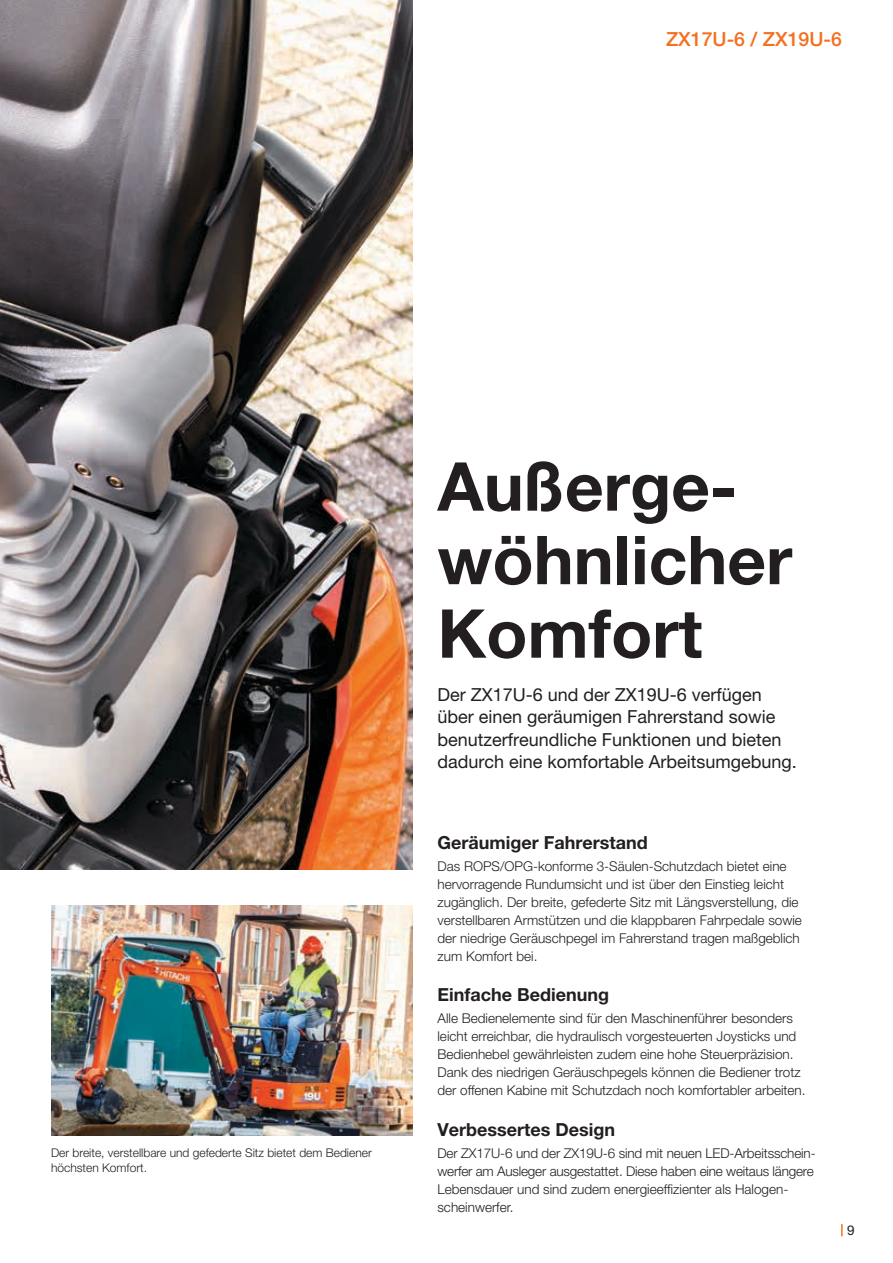
<style>
.page{position:relative;width:893px;height:1263px;background:#fff}
.page>*{position:absolute;margin:0;border:0;box-sizing:border-box;transform-origin:0 0}
.t1{font:700 67.5px/73.5px "Helvetica Neue LT Pro";color:#231f20}
.t2{font:500 19.5px "Helvetica Neue LT Pro";color:#f37021}
.t3{font:18px/22.5px "Helvetica Neue LT Pro";color:#231f20}
.t4{font:700 18px "Helvetica Neue LT Pro";color:#231f20}
.t5{font:300 13.5px/18px "Helvetica Neue LT Pro";color:#231f20}
.t6{font:13.5px "Helvetica Neue LT Pro";color:#231f20}
.t7{font:300 12px/15px "Helvetica Neue LT Pro";color:#231f20}
</style>
<div class="page">
<svg style="left:841px;top:1224px;width:2px;height:12px"></svg>
<img style="left:0;top:0;width:412px;height:870px">
<img style="left:51px;top:906px;width:361px;height:229px">
<h2 class="t2" style="left:666px;top:27px;width:177px">ZX17U-6 / ZX19U-6</h2>
<p class="t7" style="left:51px;top:1145px;width:322px">Der breite, verstellbare und gefederte Sitz bietet dem Bediener höchsten Komfort.</p>
<h1 class="t1" style="left:437px;top:448px;width:356px">Außerge&shy;wöhnlicher<br>Komfort</h1>
<h3 class="t3" style="left:437px;top:683px;width:361px">Der ZX17U-6 und der ZX19U-6 verfügen über einen geräumigen Fahrerstand sowie benutzerfreundliche Funktionen und bieten dadurch eine komfortable Arbeitsumgebung.</h3>
<h3 class="t4" style="left:437px;top:831px;width:212px">Geräumiger Fahrerstand</h3>
<p class="t5" style="left:437px;top:857px;width:366px">Das ROPS/OPG-konforme 3-Säulen-Schutzdach bietet eine hervorragende Rundumsicht und ist über den Einstieg leicht zugänglich. Der breite, gefederte Sitz mit Längsverstellung, die verstellbaren Armstützen und die klappbaren Fahrpedale sowie der niedrige Geräuschpegel im Fahrerstand tragen maßgeblich zum Komfort bei.</p>
<h3 class="t4" style="left:437px;top:983px;width:173px">Einfache Bedienung</h3>
<p class="t5" style="left:437px;top:1009px;width:370px">Alle Bedienelemente sind für den Maschinenführer besonders leicht erreichbar, die hydraulisch vorgesteuerten Joysticks und Bedienhebel gewährleisten zudem eine hohe Steuerpräzision.<br>Dank des niedrigen Geräuschpegels können die Bediener trotz der offenen Kabine mit Schutzdach noch komfortabler arbeiten.</p>
<h3 class="t4" style="left:437px;top:1118px;width:179px">Verbessertes Design</h3>
<p class="t5" style="left:437px;top:1144px;width:380px">Der ZX17U-6 und der ZX19U-6 sind mit neuen LED-Arbeitsschein‑ werfer am Ausleger ausgestattet. Diese haben eine weitaus längere Lebensdauer und sind zudem energieeffizienter als Halogen‑ scheinwerfer.</p>
<p class="t6" style="left:847px;top:1222px;width:9px">9</p>
</div>
